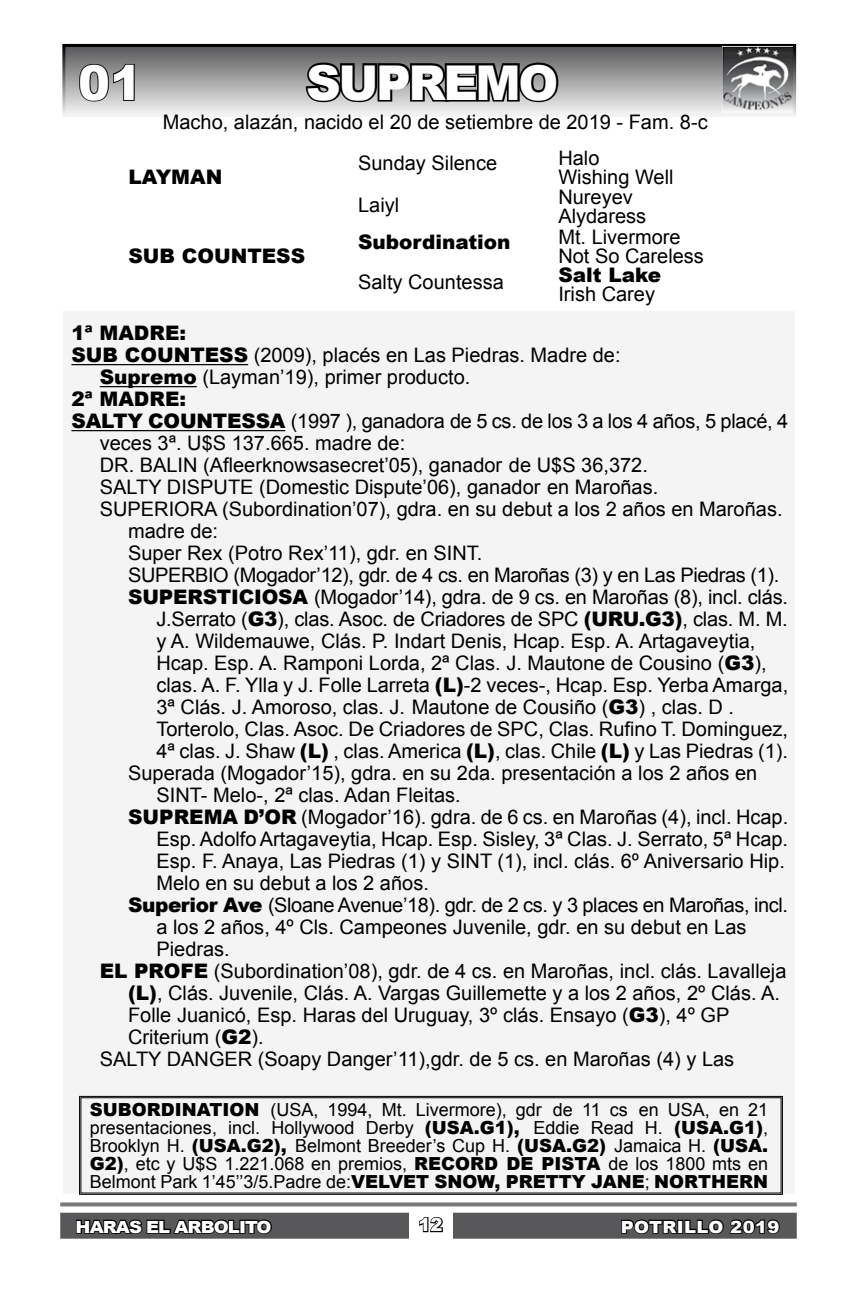
<style>
.page{position:relative;width:862px;height:1304px;background:#fff}
.page>*{position:absolute;margin:0;border:0;box-sizing:border-box;transform-origin:0 0}
.t1{font:900 48px "Arial";letter-spacing:-.05em;color:#fff}
.t2{font:20px "Arial";color:#000}
.t3{font:20px "Arial";letter-spacing:-.02em;color:#000}
.t4{font:900 20px "Arial";color:#000}
.t5{font:18px/18px "Arial";color:#000;text-align:justify}
.t6{font:900 18px "Arial";color:#fff}
.t7{font:900 16.8px "Arial";letter-spacing:-.05em;color:#fff;scale:1.08 1}
.t8{font:900 16.8px "Arial";letter-spacing:.02em;color:#fff;scale:1.08 1}
.s1{font-weight:900}
</style>
<div class="page">
<div style="left:64px;top:311px;width:731px;height:882px;background:#f4f4f4"></div>
<svg style="left:62px;top:44px;width:734px;height:72px;background:#a6a6a7"></svg>
<svg style="left:60px;top:1202px;width:737px;height:4px;background:#87888a"></svg>
<div style="left:60px;top:1213px;width:737px;height:26px;background:#58585a"></div>
<svg style="left:79px;top:1096px;width:704px;height:99px"></svg>
<div style="left:80px;top:1097px;width:701px;height:96px;border:1px solid #000"></div>
<svg style="left:303px;top:43px;width:258px;height:62px;background:#5d5d5d"></svg>
<hr style="left:71px;top:364px;width:177px;height:1px;background:#000">
<hr style="left:100px;top:386px;width:97px;height:1px;background:#000">
<hr style="left:71px;top:430px;width:214px;height:1px;background:#000">
<svg style="left:76px;top:1219px;width:196px;height:15px"></svg>
<div style="left:409px;top:1209px;width:44px;height:34px;background:#fff"></div>
<svg style="left:419px;top:1217px;width:24px;height:16px"></svg>
<svg style="left:621px;top:1219px;width:159px;height:15px"></svg>
<svg style="left:78px;top:62px;width:58px;height:41px;background:#838384"></svg>
<img style="left:722px;top:47px;width:71px;height:65px">
<h1 class="t1" style="left:78px;top:48px;width:66px">01</h1>
<h1 class="t1" style="left:306px;top:48px;width:254px">SUPREMO</h1>
<p class="t2" style="left:163px;top:109px;width:546px">Macho, alazán, nacido el 20 de setiembre de 2019 - Fam. 8-c</p>
<p class="t4" style="left:128px;top:163px;width:95px">LAYMAN</p>
<p class="t4" style="left:128px;top:241px;width:178px">SUB COUNTESS</p>
<p class="t2" style="left:358px;top:150px;width:140px">Sunday Silence</p>
<p class="t2" style="left:358px;top:192px;width:43px">Laiyl</p>
<p class="t4" style="left:358px;top:227px;width:154px">Subordination</p>
<p class="t2" style="left:358px;top:269px;width:147px">Salty Countessa</p>
<p class="t2" style="left:558px;top:145px;width:43px">Halo</p>
<p class="t2" style="left:558px;top:164px;width:117px">Wishing Well</p>
<p class="t2" style="left:558px;top:184px;width:76px">Nureyev</p>
<p class="t2" style="left:558px;top:202px;width:89px">Alydaress</p>
<p class="t2" style="left:558px;top:224px;width:124px">Mt. Livermore</p>
<p class="t2" style="left:558px;top:243px;width:147px">Not So Careless</p>
<p class="t4" style="left:558px;top:260px;width:104px">Salt Lake</p>
<p class="t2" style="left:558px;top:281px;width:98px">Irish Carey</p>
<p class="t4" style="left:71px;top:318px;width:116px">1ª MADRE:</p>
<p class="t2" style="left:71px;top:342px;width:551px"><span class="s1">SUB COUNTESS</span> (2009), placés en Las Piedras. Madre de:</p>
<p class="t2" style="left:100px;top:364px;width:372px"><span class="s1">Supremo</span> (Layman’19), primer producto.</p>
<p class="t4" style="left:71px;top:384px;width:116px">2ª MADRE:</p>
<p class="t2" style="left:71px;top:408px;width:718px"><span class="s1">SALTY COUNTESSA</span> (1997 ), ganadora de 5 cs. de los 3 a los 4 años, 5 placé, 4</p>
<p class="t2" style="left:100px;top:430px;width:307px">veces 3ª. U$S 137.665. madre de:</p>
<p class="t2" style="left:100px;top:452px;width:550px">DR. BALIN (Afleerknowsasecret’05), ganador de U$S 36,372.</p>
<p class="t2" style="left:100px;top:474px;width:560px">SALTY DISPUTE (Domestic Dispute’06), ganador en Maroñas.</p>
<p class="t2" style="left:100px;top:496px;width:684px">SUPERIORA (Subordination’07), gdra. en su debut a los 2 años en Maroñas.</p>
<p class="t2" style="left:128px;top:518px;width:92px">madre de:</p>
<p class="t2" style="left:128px;top:540px;width:356px">Super Rex (Potro Rex’11), gdr. en SINT.</p>
<p class="t3" style="left:128px;top:562px;width:653px">SUPERBIO (Mogador’12), gdr. de 4 cs. en Maroñas (3) y en Las Piedras (1).</p>
<p class="t2" style="left:128px;top:584px;width:661px"><span class="s1">SUPERSTICIOSA</span> (Mogador’14), gdra. de 9 cs. en Maroñas (8), incl. clás.</p>
<p class="t2" style="left:156px;top:606px;width:633px">J.Serrato (<span class="s1">G3</span>), clas. Asoc. de Criadores de SPC <span class="s1">(URU.G3)</span>, clas. M. M.</p>
<p class="t2" style="left:156px;top:628px;width:600px">y A. Wildemauwe, Clás. P. Indart Denis, Hcap. Esp. A. Artagaveytia,</p>
<p class="t2" style="left:156px;top:650px;width:611px">Hcap. Esp. A. Ramponi Lorda, 2ª Clas. J. Mautone de Cousino (<span class="s1">G3</span>),</p>
<p class="t2" style="left:156px;top:672px;width:633px">clas. A. F. Ylla y J. Folle Larreta <span class="s1">(L)</span>-2 veces-, Hcap. Esp. Yerba Amarga,</p>
<p class="t2" style="left:156px;top:694px;width:579px">3ª Clás. J. Amoroso, clas. J. Mautone de Cousiño (<span class="s1">G3</span>) , clas. D .</p>
<p class="t2" style="left:156px;top:716px;width:633px">Torterolo, Clas. Asoc. De Criadores de SPC, Clas. Rufino T. Dominguez,</p>
<p class="t2" style="left:156px;top:738px;width:633px">4ª clas. J. Shaw <span class="s1">(L)</span> , clas. America <span class="s1">(L)</span>, clas. Chile <span class="s1">(L)</span> y Las Piedras (1).</p>
<p class="t2" style="left:128px;top:760px;width:630px">Superada (Mogador’15), gdra. en su 2da. presentación a los 2 años en</p>
<p class="t2" style="left:156px;top:782px;width:306px">SINT- Melo-, 2ª clas. Adan Fleitas.</p>
<p class="t2" style="left:128px;top:804px;width:661px"><span class="s1">SUPREMA D’OR</span> (Mogador’16). gdra. de 6 cs. en Maroñas (4), incl. Hcap.</p>
<p class="t2" style="left:156px;top:826px;width:633px">Esp. Adolfo Artagaveytia, Hcap. Esp. Sisley, 3ª Clas. J. Serrato, 5ª Hcap.</p>
<p class="t2" style="left:156px;top:848px;width:630px">Esp. F. Anaya, Las Piedras (1) y SINT (1), incl. clás. 6º Aniversario Hip.</p>
<p class="t2" style="left:156px;top:870px;width:274px">Melo en su debut a los 2 años.</p>
<p class="t3" style="left:128px;top:892px;width:661px"><span class="s1">Superior Ave</span> (Sloane Avenue’18). gdr. de 2 cs. y 3 places en Maroñas, incl.</p>
<p class="t2" style="left:156px;top:914px;width:591px">a los 2 años, 4º Cls. Campeones Juvenile, gdr. en su debut en Las</p>
<p class="t2" style="left:156px;top:936px;width:75px">Piedras.</p>
<p class="t2" style="left:100px;top:958px;width:688px"><span class="s1">EL PROFE</span> (Subordination’08), gdr. de 4 cs. en Maroñas, incl. clás. Lavalleja</p>
<p class="t2" style="left:128px;top:980px;width:653px"><span class="s1">(L)</span>, Clás. Juvenile, Clás. A. Vargas Guillemette y a los 2 años, 2º Clás. A.</p>
<p class="t2" style="left:128px;top:1002px;width:603px">Folle Juanicó, Esp. Haras del Uruguay, 3º clás. Ensayo (<span class="s1">G3</span>), 4º GP</p>
<p class="t2" style="left:128px;top:1024px;width:137px">Criterium (<span class="s1">G2</span>).</p>
<p class="t2" style="left:100px;top:1046px;width:636px">SALTY DANGER (Soapy Danger’11),gdr. de 5 cs. en Maroñas (4) y Las</p>
<p class="t5" style="left:90px;top:1101px;width:680px"><span class="s1">SUBORDINATION</span> (USA, 1994, Mt. Livermore), gdr de 11 cs en USA, en 21 presentaciones, incl. Hollywood Derby <span class="s1">(USA.G1),</span> Eddie Read H. <span class="s1">(USA.G1)</span>, Brooklyn H. <span class="s1">(USA.G2),</span> Belmont Breeder’s Cup H. <span class="s1">(USA.G2)</span> Jamaica H. <span class="s1">(USA.<br>G2)</span>, etc y U$S 1.221.068 en premios, <span class="s1">RECORD DE PISTA</span> de los 1800 mts en Belmont Park 1’45’’3/5.Padre de:<span class="s1">VELVET SNOW, PRETTY JANE</span>; <span class="s1">NORTHERN</span></p>
<p class="t6" style="left:418px;top:1212px;width:26px">12</p>
<p class="t8" style="left:621px;top:1214px;width:148px">POTRILLO 2019</p>
<p class="t7" style="left:76px;top:1214px;width:183px">HARAS EL ARBOLITO</p>
</div>
